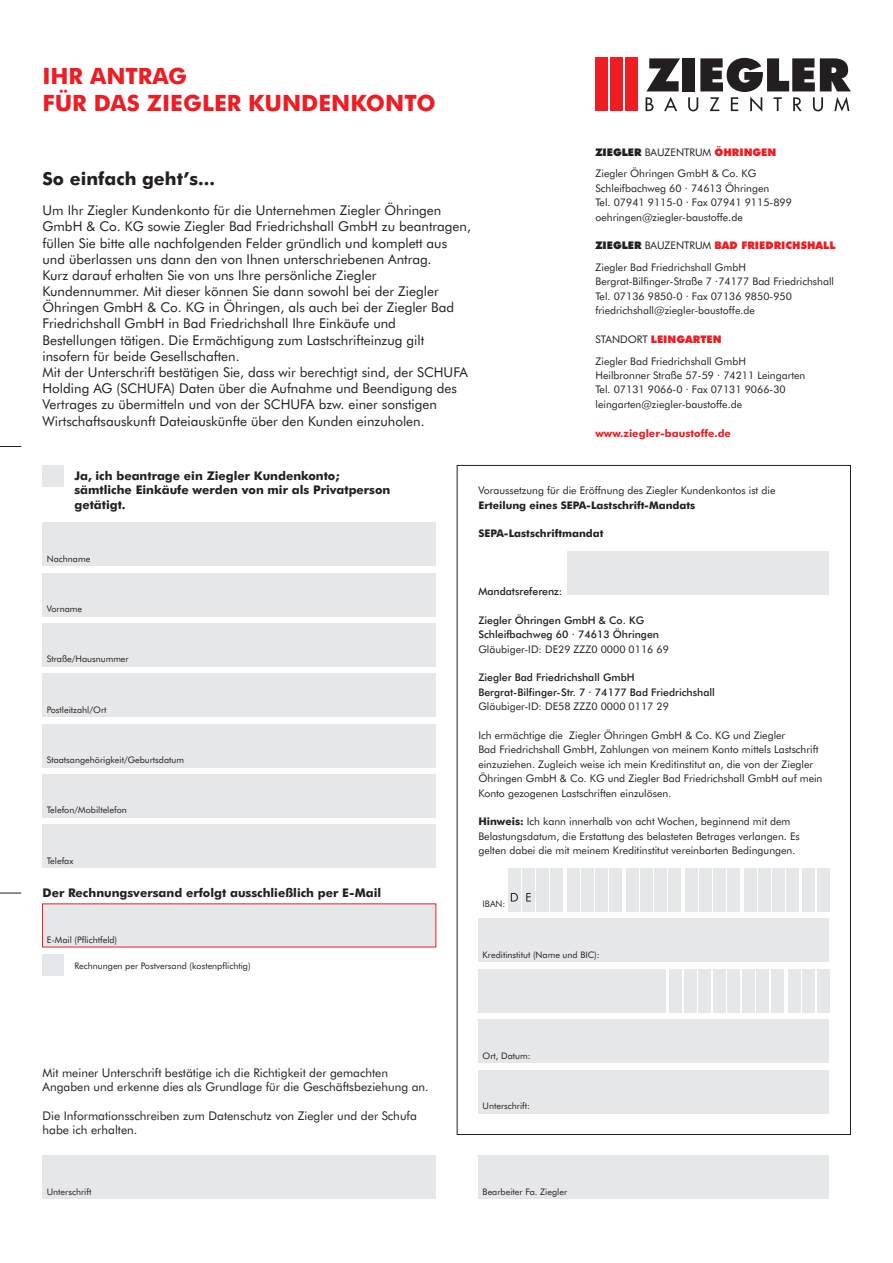
<style>
.page{position:relative;width:893px;height:1263px;background:#fff}
.page>*{position:absolute;margin:0;border:0;box-sizing:border-box;transform-origin:0 0}
.t1{font:700 22.5px/27px "Futura BT";color:#ee1d23}
.t2{font:700 18px "Futura BT";color:#231f20}
.t3{font:13.5px/16.2px "Futura BT";color:#231f20}
.t4{font:12px/14.4px "Futura BT";color:#231f20}
.t5{font:700 12px/14.4px "Futura BT";color:#231f20}
.t6{font:10.5px/14.4px "Futura BT";color:#231f20}
.t7{font:500 10.5px/14.4px "Futura BT";color:#231f20}
.t8{font:700 10.5px "Futura BT";color:#231f20}
.t9{font:900 10.5px "Futura BT";color:#ee1d23}
.t10{font:700 10.5px "Futura BT";color:#ee1d23}
.t11{font:9px "Futura BT";color:#231f20}
.s1{font-weight:900}
.s2{font-weight:900;color:#ee1d23}
.s3{color:#231f20}
.s4{font-weight:400;color:#231f20}
.s5{font-weight:700}
</style>
<div class="page">
<svg style="left:0;top:446px;width:21px;height:1px"></svg>
<svg style="left:0;top:893px;width:21px;height:1px"></svg>
<div style="left:43px;top:523px;width:393px;height:43px;background:#e6e7e9"></div>
<div style="left:567px;top:552px;width:262px;height:43px;background:#e6e7e9"></div>
<div style="left:43px;top:465px;width:21px;height:22px;background:#e6e7e9"></div>
<div style="left:43px;top:573px;width:393px;height:43px;background:#e6e7e9"></div>
<div style="left:43px;top:623px;width:393px;height:43px;background:#e6e7e9"></div>
<div style="left:43px;top:674px;width:393px;height:43px;background:#e6e7e9"></div>
<div style="left:43px;top:724px;width:393px;height:43px;background:#e6e7e9"></div>
<div style="left:43px;top:774px;width:393px;height:43px;background:#e6e7e9"></div>
<div style="left:43px;top:825px;width:393px;height:43px;background:#e6e7e9"></div>
<svg style="left:42px;top:903px;width:394px;height:45px;background:#e6dddf"></svg>
<div style="left:43px;top:954px;width:21px;height:22px;background:#e6e7e9"></div>
<div style="left:43px;top:1156px;width:393px;height:43px;background:#e6e7e9"></div>
<div style="left:508px;top:868px;width:12px;height:44px;background:#e6e7e9"></div>
<div style="left:626px;top:868px;width:12px;height:44px;background:#e6e7e9"></div>
<div style="left:567px;top:868px;width:12px;height:44px;background:#e6e7e9"></div>
<div style="left:685px;top:868px;width:12px;height:44px;background:#e6e7e9"></div>
<div style="left:772px;top:868px;width:12px;height:44px;background:#e6e7e9"></div>
<div style="left:537px;top:868px;width:12px;height:44px;background:#e6e7e9"></div>
<div style="left:654px;top:868px;width:13px;height:44px;background:#e6e7e9"></div>
<div style="left:744px;top:868px;width:12px;height:44px;background:#e6e7e9"></div>
<div style="left:596px;top:868px;width:12px;height:44px;background:#e6e7e9"></div>
<div style="left:713px;top:868px;width:12px;height:44px;background:#e6e7e9"></div>
<div style="left:803px;top:868px;width:12px;height:44px;background:#e6e7e9"></div>
<div style="left:522px;top:868px;width:13px;height:44px;background:#e6e7e9"></div>
<div style="left:640px;top:868px;width:12px;height:44px;background:#e6e7e9"></div>
<div style="left:581px;top:868px;width:12px;height:44px;background:#e6e7e9"></div>
<div style="left:699px;top:868px;width:12px;height:44px;background:#e6e7e9"></div>
<div style="left:787px;top:868px;width:12px;height:44px;background:#e6e7e9"></div>
<div style="left:551px;top:868px;width:12px;height:44px;background:#e6e7e9"></div>
<div style="left:669px;top:868px;width:12px;height:44px;background:#e6e7e9"></div>
<div style="left:758px;top:868px;width:12px;height:44px;background:#e6e7e9"></div>
<div style="left:610px;top:868px;width:12px;height:44px;background:#e6e7e9"></div>
<div style="left:728px;top:868px;width:12px;height:44px;background:#e6e7e9"></div>
<div style="left:817px;top:868px;width:12px;height:44px;background:#e6e7e9"></div>
<svg style="left:511px;top:893px;width:7px;height:8px"></svg>
<svg style="left:526px;top:893px;width:5px;height:8px"></svg>
<div style="left:478px;top:919px;width:351px;height:43px;background:#e6e7e9"></div>
<div style="left:684px;top:969px;width:12px;height:43px;background:#e6e7e9"></div>
<div style="left:771px;top:969px;width:12px;height:43px;background:#e6e7e9"></div>
<div style="left:742px;top:969px;width:12px;height:43px;background:#e6e7e9"></div>
<div style="left:713px;top:969px;width:12px;height:43px;background:#e6e7e9"></div>
<div style="left:802px;top:969px;width:13px;height:43px;background:#e6e7e9"></div>
<div style="left:699px;top:969px;width:12px;height:43px;background:#e6e7e9"></div>
<div style="left:788px;top:969px;width:12px;height:43px;background:#e6e7e9"></div>
<div style="left:670px;top:969px;width:12px;height:43px;background:#e6e7e9"></div>
<div style="left:757px;top:969px;width:12px;height:43px;background:#e6e7e9"></div>
<div style="left:728px;top:969px;width:12px;height:43px;background:#e6e7e9"></div>
<div style="left:817px;top:969px;width:12px;height:43px;background:#e6e7e9"></div>
<div style="left:478px;top:969px;width:187px;height:43px;background:#e6e7e9"></div>
<div style="left:478px;top:1019px;width:351px;height:44px;background:#e6e7e9"></div>
<div style="left:478px;top:1070px;width:351px;height:43px;background:#e6e7e9"></div>
<div style="left:478px;top:1156px;width:351px;height:43px;background:#e6e7e9"></div>
<svg style="left:646px;top:97px;width:8px;height:14px"></svg>
<svg style="left:664px;top:97px;width:13px;height:14px"></svg>
<div style="left:625px;top:58px;width:13px;height:53px;background:#ee1d23"></div>
<div style="left:610px;top:58px;width:13px;height:53px;background:#ee1d23"></div>
<div style="left:595px;top:58px;width:13px;height:53px;background:#ee1d23"></div>
<div style="left:683px;top:58px;width:12px;height:33px;background:#231f20"></div>
<svg style="left:688px;top:58px;width:163px;height:54px"></svg>
<svg style="left:646px;top:58px;width:34px;height:33px"></svg>
<h1 class="t1" style="left:43px;top:65px;width:395px">IHR ANTRAG<br>FÜR DAS ZIEGLER KUNDENKONTO</h1>
<h2 class="t2" style="left:43px;top:171px;width:174px">So einfach geht’s...</h2>
<p class="t3" style="left:43px;top:204px;width:430px">Um Ihr Ziegler Kundenkonto für die Unternehmen Ziegler Öhringen GmbH &amp; Co. KG sowie Ziegler Bad Friedrichshall GmbH zu beantragen, füllen Sie bitte alle nachfolgenden Felder gründlich und komplett aus und überlassen uns dann den von Ihnen unterschriebenen Antrag.<br>Kurz darauf erhalten Sie von uns Ihre persönliche Ziegler Kundennummer. Mit dieser können Sie dann sowohl bei der Ziegler Öhringen GmbH &amp; Co. KG in Öhringen, als auch bei der Ziegler Bad Friedrichshall GmbH in Bad Friedrichshall Ihre Einkäufe und Bestellungen tätigen. Die Ermächtigung zum Lastschrifteinzug gilt insofern für beide Gesellschaften.<br>Mit der Unterschrift bestätigen Sie, dass wir berechtigt sind, der SCHUFA Holding AG (SCHUFA) Daten über die Aufnahme und Beendigung des Vertrages zu übermitteln und von der SCHUFA bzw. einer sonstigen Wirtschaftsauskunft Dateiauskünfte über den Kunden einzuholen.</p>
<p class="t6" style="left:595px;top:146px;width:182px"><span class="s1">ZIEGLER</span> BAUZENTRUM <span class="s2">ÖHRINGEN</span></p>
<p class="t6" style="left:595px;top:167px;width:198px">Ziegler Öhringen GmbH &amp; Co. KG Schleifbachweg 60 · 74613 Öhringen<br>Tel. 07941 9115-0 · Fax 07941 9115-899 oehringen@ziegler-baustoffe.de</p>
<p class="t9" style="left:595px;top:241px;width:242px"><span class="s3">ZIEGLER</span> <span class="s4">BAUZENTRUM</span> BAD FRIEDRICHSHALL</p>
<p class="t6" style="left:595px;top:261px;width:240px">Ziegler Bad Friedrichshall GmbH Bergrat-Bilfinger-Straße 7 ·74177 Bad Friedrichshall Tel. 07136 9850-0 · Fax 07136 9850-950 friedrichshall@ziegler-baustoffe.de</p>
<p class="t9" style="left:595px;top:335px;width:127px"><span class="s4">STANDORT</span> LEINGARTEN</p>
<p class="t6" style="left:595px;top:355px;width:211px">Ziegler Bad Friedrichshall GmbH<br>Heilbronner Straße 57-59 · 74211 Leingarten Tel. 07131 9066-0 · Fax 07131 9066-30 leingarten@ziegler-baustoffe.de</p>
<p class="t10" style="left:595px;top:429px;width:137px">www.ziegler-baustoffe.de</p>
<p class="t5" style="left:74px;top:469px;width:318px">Ja, ich beantrage ein Ziegler Kundenkonto; sämtliche Einkäufe werden von mir als Privatperson getätigt.</p>
<p class="t11" style="left:47px;top:555px;width:45px">Nachname</p>
<p class="t11" style="left:47px;top:605px;width:37px">Vorname</p>
<p class="t11" style="left:47px;top:655px;width:83px">Straße/Hausnummer</p>
<p class="t11" style="left:47px;top:706px;width:61px">Postleitzahl/Ort</p>
<p class="t11" style="left:47px;top:756px;width:139px">Staatsangehörigkeit/Geburtsdatum</p>
<p class="t11" style="left:47px;top:806px;width:82px">Telefon/Mobiltelefon</p>
<p class="t11" style="left:47px;top:857px;width:28px">Telefax</p>
<p class="t5" style="left:43px;top:887px;width:340px">Der Rechnungsversand erfolgt ausschließlich per E-Mail</p>
<p class="t11" style="left:47px;top:936px;width:72px">E-Mail (Pflichtfeld)</p>
<p class="t11" style="left:74px;top:962px;width:178px">Rechnungen per Postversand (kostenpflichtig)</p>
<p class="t4" style="left:43px;top:1066px;width:388px">Mit meiner Unterschrift bestätige ich die Richtigkeit der gemachten<br>Angaben und erkenne dies als Grundlage für die Geschäftsbeziehung an.</p>
<p class="t4" style="left:43px;top:1109px;width:376px">Die Informationsschreiben zum Datenschutz von Ziegler und der Schufa habe ich erhalten.</p>
<p class="t11" style="left:47px;top:1188px;width:46px">Unterschrift</p>
<p class="t6" style="left:478px;top:484px;width:298px">Voraussetzung für die Eröffnung des Ziegler Kundenkontos ist die</p>
<p class="t8" style="left:478px;top:501px;width:218px">Erteilung eines SEPA-Lastschrift-Mandats</p>
<p class="t8" style="left:478px;top:529px;width:127px">SEPA-Lastschriftmandat</p>
<p class="t7" style="left:478px;top:585px;width:86px">Mandatsreferenz:</p>
<p class="t7" style="left:478px;top:614px;width:182px">Ziegler Öhringen GmbH &amp; Co. KG<br>Schleifbachweg 60 · 74613 Öhringen</p>
<p class="t6" style="left:478px;top:643px;width:192px">Gläubiger-ID: DE29 ZZZ0 0000 0116 69</p>
<p class="t7" style="left:478px;top:671px;width:238px">Ziegler Bad Friedrichshall GmbH<br>Bergrat-Bilfinger-Str. 7 · 74177 Bad Friedrichshall</p>
<p class="t6" style="left:478px;top:700px;width:192px">Gläubiger-ID: DE58 ZZZ0 0000 0117 29</p>
<p class="t6" style="left:478px;top:729px;width:346px">Ich ermächtige die Ziegler Öhringen GmbH &amp; Co. KG und Ziegler<br>Bad Friedrichshall GmbH, Zahlungen von meinem Konto mittels Lastschrift einzuziehen. Zugleich weise ich mein Kreditinstitut an, die von der Ziegler Öhringen GmbH &amp; Co. KG und Ziegler Bad Friedrichshall GmbH auf mein Konto gezogenen Lastschriften einzulösen.</p>
<p class="t6" style="left:478px;top:815px;width:323px"><span class="s5">Hinweis:</span> Ich kann innerhalb von acht Wochen, beginnend mit dem<br>Belastungsdatum, die Erstattung des belasteten Betrages verlangen. Es gelten dabei die mit meinem Kreditinstitut vereinbarten Bedingungen.</p>
<p class="t11" style="left:483px;top:900px;width:24px">IBAN:</p>
<p class="t11" style="left:483px;top:951px;width:119px">Kreditinstitut (Name und BIC):</p>
<p class="t11" style="left:483px;top:1052px;width:50px">Ort, Datum:</p>
<p class="t11" style="left:483px;top:1102px;width:49px">Unterschrift:</p>
<p class="t11" style="left:483px;top:1188px;width:86px">Bearbeiter Fa. Ziegler</p>
</div>
